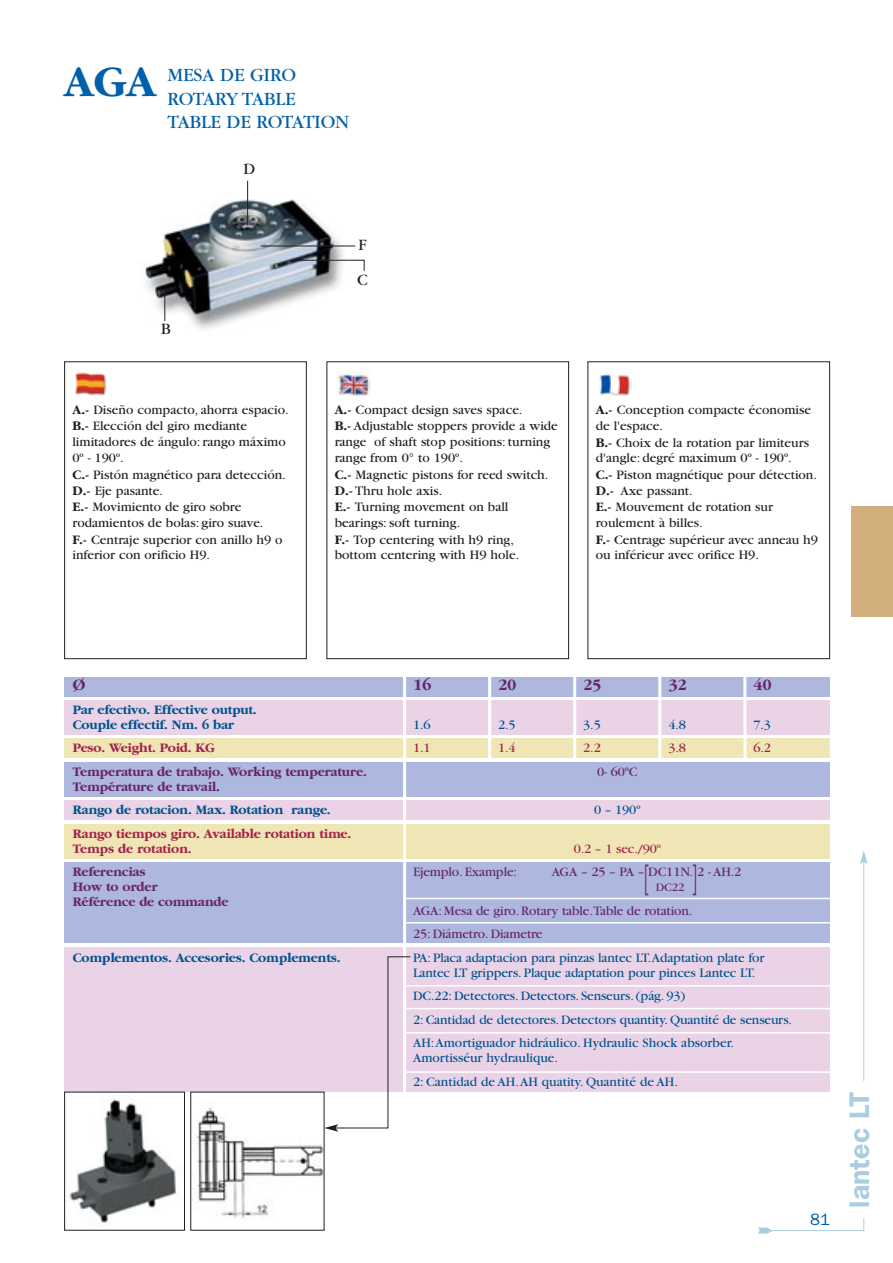
<style>
.page{position:relative;width:893px;height:1263px;background:#fff}
.page>*{position:absolute;margin:0;border:0;box-sizing:border-box;transform-origin:0 0}
.t1{font:700 45px "Garamond";color:#0060a9}
.t2{font:300 33px "Helvetica";color:#67246d;scale:.5 1}
.t3{font:600 28.5px "Franklin Gothic";color:#a8cee0}
.t4{font:19.5px/23.4px "Garamond";color:#0060a9}
.t5{font:700 16.5px "Garamond";letter-spacing:-.01em;color:#67246d}
.t6{font:16.5px "Garamond";color:#231f20}
.t7{font:16.5px "Franklin Gothic";color:#0060a9}
.t8{font:13.5px/16.2px "Garamond";color:#231f20}
.t9{font:13.5px/23.5px "Garamond";letter-spacing:-.01em;color:#00538e}
.t10{font:700 13.5px/15px "Garamond";letter-spacing:-.01em;color:#00538e}
.t11{font:13.5px/23.5px "Garamond";letter-spacing:-.01em;color:#67246d}
.t12{font:700 13.5px/15px "Garamond";letter-spacing:-.01em;color:#67246d}
.t13{font:700 13.5px/15px "Garamond";letter-spacing:-.01em;color:#a2224b}
.t14{font:13.5px "Garamond";letter-spacing:-.01em;color:#a2224b}
.t15{font:12px "Garamond";color:#67246d}
.s1{font-weight:700}
</style>
<div class="page">
<svg style="left:758px;top:851px;width:109px;height:383px"></svg>
<div style="left:840px;top:1082px;width:43px;height:136px;background:#fff"></div>
<div style="left:851px;top:506px;width:41px;height:111px;background:#d3af7e"></div>
<div style="left:64px;top:677px;width:766px;height:19px;background:#aeb7dd"></div>
<div style="left:64px;top:701px;width:766px;height:34px;background:#ead3e7"></div>
<div style="left:64px;top:739px;width:766px;height:19px;background:#f0e5b4"></div>
<div style="left:64px;top:762px;width:766px;height:34px;background:#aeb7dd"></div>
<div style="left:64px;top:801px;width:766px;height:19px;background:#ead3e7"></div>
<div style="left:64px;top:824px;width:766px;height:34px;background:#f0e5b4"></div>
<div style="left:64px;top:862px;width:766px;height:81px;background:#aeb7dd"></div>
<div style="left:64px;top:947px;width:766px;height:145px;background:#ead3e7"></div>
<img style="left:74px;top:372px;width:32px;height:24px">
<div style="left:64px;top:361px;width:243px;height:298px;border:1px solid #231f20"></div>
<img style="left:336px;top:371px;width:34px;height:25px">
<div style="left:326px;top:361px;width:243px;height:298px;border:1px solid #231f20"></div>
<img style="left:599px;top:374px;width:32px;height:22px">
<div style="left:587px;top:361px;width:243px;height:298px;border:1px solid #231f20"></div>
<img style="left:145px;top:180px;width:216px;height:149px">
<hr style="left:260px;top:246px;width:95px;height:1px;background:#231f20">
<hr style="left:743px;top:674px;width:3px;height:85px;background:#fff">
<hr style="left:658px;top:674px;width:3px;height:85px;background:#fff">
<hr style="left:573px;top:674px;width:3px;height:85px;background:#fff">
<hr style="left:488px;top:674px;width:3px;height:85px;background:#fff">
<hr style="left:403px;top:674px;width:3px;height:421px;background:#fff">
<hr style="left:405px;top:898px;width:425px;height:1px;background:#fff">
<hr style="left:405px;top:922px;width:425px;height:2px;background:#fff">
<hr style="left:405px;top:985px;width:425px;height:2px;background:#fff">
<hr style="left:405px;top:1008px;width:425px;height:1px;background:#fff">
<hr style="left:405px;top:1032px;width:425px;height:2px;background:#fff">
<hr style="left:405px;top:1071px;width:425px;height:2px;background:#fff">
<svg style="left:324px;top:956px;width:87px;height:176px"></svg>
<img style="left:69px;top:1099px;width:108px;height:124px">
<div style="left:64px;top:1092px;width:121px;height:139px;border:1px solid #231f20"></div>
<svg style="left:298px;top:260px;width:66px;height:11px"></svg>
<img style="left:197px;top:1107px;width:125px;height:111px">
<hr style="left:247px;top:181px;width:1px;height:44px;background:#231f20">
<svg style="left:164px;top:292px;width:1px;height:29px"></svg>
<h1 class="t1" style="left:64px;top:64px;width:93px">AGA</h1>
<h3 class="t4" style="left:167px;top:65px;width:183px">MESA DE GIRO<br>ROTARY TABLE<br>TABLE DE ROTATION</h3>
<p class="t6" style="left:161px;top:322px;width:11px">B</p>
<p class="t6" style="left:243px;top:163px;width:13px">D</p>
<p class="t6" style="left:358px;top:238px;width:10px">F</p>
<p class="t6" style="left:357px;top:273px;width:12px">C</p>
<p class="t8" style="left:72px;top:403px;width:218px"><span class="s1">A.-</span> Diseño compacto, ahorra espacio.<br><span class="s1">B.-</span> Elección del giro mediante limitadores de ángulo: rango máximo<br>0º - 190º.<br><span class="s1">C.-</span> Pistón magnético para detección.<br><span class="s1">D.-</span> Eje pasante.<br><span class="s1">E.-</span> Movimiento de giro sobre rodamientos de bolas: giro suave.<br><span class="s1">F.-</span> Centraje superior con anillo h9 o inferior con orificio H9.</p>
<p class="t8" style="left:335px;top:403px;width:225px"><span class="s1">A.-</span> Compact design saves space.<br><span class="s1">B.-</span> Adjustable stoppers provide a wide range of shaft stop positions: turning range from 0° to 190º.<br><span class="s1">C.-</span> Magnetic pistons for reed switch.<br><span class="s1">D.-</span> Thru hole axis.<br><span class="s1">E.-</span> Turning movement on ball bearings: soft turning.<br><span class="s1">F.-</span> Top centering with h9 ring, bottom centering with H9 hole.</p>
<p class="t8" style="left:595px;top:403px;width:224px"><span class="s1">A.-</span> Conception compacte économise de l'espace.<br><span class="s1">B.-</span> Choix de la rotation par limiteurs d'angle: degré maximum 0º - 190º.<br><span class="s1">C.-</span> Piston magnétique pour détection.<br><span class="s1">D.-</span> Axe passant.<br><span class="s1">E.-</span> Mouvement de rotation sur roulement à billes.<br><span class="s1">F.-</span> Centrage supérieur avec anneau h9 ou inférieur avec orifice H9.</p>
<p class="t5" style="left:73px;top:679px;width:14px">Ø</p>
<p class="t5" style="left:413px;top:679px;width:20px">16</p>
<p class="t5" style="left:498px;top:679px;width:20px">20</p>
<p class="t5" style="left:583px;top:679px;width:20px">25</p>
<p class="t5" style="left:668px;top:679px;width:20px">32</p>
<p class="t5" style="left:753px;top:679px;width:20px">40</p>
<p class="t10" style="left:73px;top:703px;width:185px">Par efectivo. Effective output.<br>Couple effectif. Nm. 6 bar</p>
<p class="t9" style="left:413px;top:714px;width:19px">1.6</p>
<p class="t9" style="left:498px;top:714px;width:19px">2.5</p>
<p class="t9" style="left:583px;top:714px;width:19px">3.5</p>
<p class="t9" style="left:668px;top:714px;width:19px">4.8</p>
<p class="t9" style="left:753px;top:714px;width:19px">7.3</p>
<p class="t13" style="left:73px;top:742px;width:144px">Peso. Weight. Poid. KG</p>
<p class="t14" style="left:413px;top:743px;width:19px">1.1</p>
<p class="t14" style="left:498px;top:743px;width:19px">1.4</p>
<p class="t14" style="left:583px;top:743px;width:19px">2.2</p>
<p class="t14" style="left:668px;top:743px;width:19px">3.8</p>
<p class="t14" style="left:753px;top:743px;width:19px">6.2</p>
<p class="t12" style="left:73px;top:765px;width:295px">Temperatura de trabajo. Working temperature.</p>
<p class="t11" style="left:597px;top:761px;width:42px">0- 60ºC</p>
<p class="t12" style="left:73px;top:780px;width:148px">Température de travail.</p>
<p class="t10" style="left:73px;top:804px;width:259px">Rango de rotacion. Max. Rotation range.</p>
<p class="t9" style="left:594px;top:799px;width:48px">0 – 190º</p>
<p class="t13" style="left:73px;top:827px;width:280px">Rango tiempos giro. Available rotation time.<br>Temps de rotation.</p>
<p class="t14" style="left:573px;top:843px;width:89px">0.2 – 1 sec./90º</p>
<p class="t12" style="left:73px;top:866px;width:157px">Referencias<br>How to order<br>Référence de commande</p>
<h2 class="t2" style="left:644px;top:865px;width:12px">[</h2>
<h2 class="t2" style="left:692px;top:865px;width:12px">]</h2>
<p class="t11" style="left:413px;top:861px;width:105px">Ejemplo. Example:</p>
<p class="t11" style="left:552px;top:861px;width:191px">AGA – 25 – PA – DC11N. 2 - AH.2</p>
<p class="t11" style="left:413px;top:900px;width:281px">AGA: Mesa de giro. Rotary table.Table de rotation.<br>25: Diámetro. Diametre</p>
<p class="t15" style="left:656px;top:882px;width:30px">DC22</p>
<p class="t10" style="left:73px;top:951px;width:269px">Complementos. Accesories. Complements.</p>
<p class="t9" style="left:413px;top:951px;width:353px;line-height:15px">PA: Placa adaptacion para pinzas lantec LT.Adaptation plate for<br>Lantec LT grippers. Plaque adaptation pour pinces Lantec LT.</p>
<p class="t9" style="left:413px;top:985px;width:380px">DC.22: Detectores. Detectors. Senseurs. (pág. 93)<br>2: Cantidad de detectores. Detectors quantity. Quantité de senseurs.<br>AH:Amortiguador hidráulico. Hydraulic Shock absorber.</p>
<p class="t9" style="left:413px;top:1047px;width:266px">Amortisséur hydraulique.<br>2: Cantidad de AH.AH quatity. Quantité de AH.</p>
<p class="t7" style="left:810px;top:1213px;width:21px">81</p>
<h3 class="t3" style="left:848px;top:1208px;width:118px;rotate:-90deg">lantec LT</h3>
</div>
